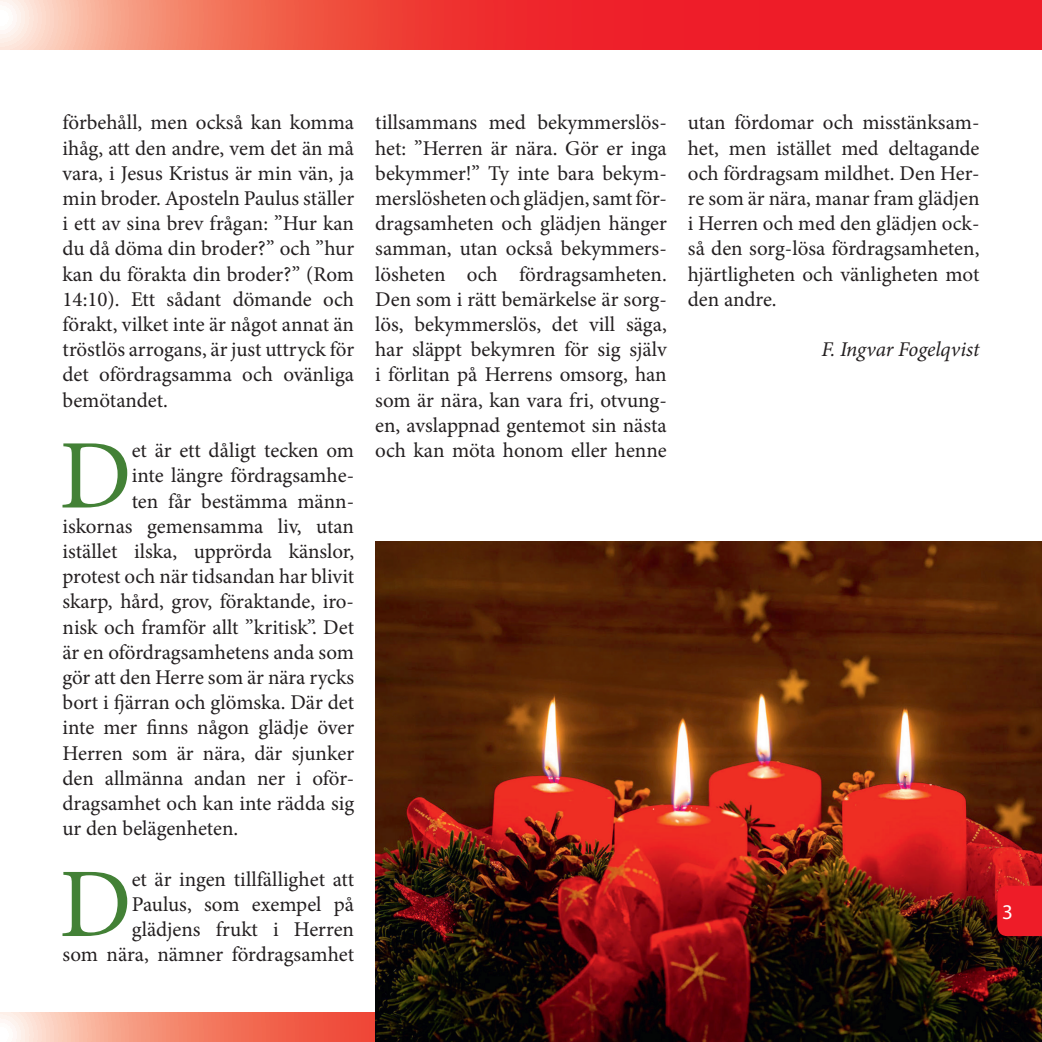
<style>
.page{position:relative;width:1042px;height:1042px;background:#fff}
.page>*{position:absolute;margin:0;border:0;box-sizing:border-box;transform-origin:0 0}
.t1{font:98.52px "Minion Pro";color:#438136}
.t2{font:21px/25.2px "Minion Pro";letter-spacing:-.005em;color:#231f20;text-align:justify}
.t3{font:italic 21px "Minion Pro";letter-spacing:-.005em;color:#231f20}
.t4{font:21px "Myriad Pro";color:#fff}
</style>
<div class="page">
<svg style="left:0;top:0;width:1042px;height:50px;background:#f04846"></svg>
<svg style="left:0;top:1012px;width:375px;height:30px;background:#f48c78"></svg>
<img style="left:375px;top:542px;width:667px;height:500px">
<div style="left:997px;top:885px;width:45px;height:51px;background:#ee1c28"></div>
<p class="t2" style="left:63px;top:110px;width:293px">förbehåll, men också kan komma ihåg, att den andre, vem det än må vara, i Jesus Kristus är min vän, ja min broder. Aposteln Paulus ställer i ett av sina brev frågan: ”Hur kan du då döma din broder?” och ”hur kan du förakta din broder?” (Rom 14:10). Ett sådant dömande och förakt, vilket inte är något annat än tröstlös arrogans, är just uttryck för det ofördragsamma och ovänliga bemötandet.</p>
<h1 class="t1" style="left:59px;top:410px;width:74px">D</h1>
<p class="t2" style="left:132px;top:438px;width:224px">et är ett dåligt tecken om</p>
<p class="t2" style="left:132px;top:463px;width:224px">inte längre fördragsamhe-</p>
<p class="t2" style="left:132px;top:488px;width:224px">ten får bestämma männ-</p>
<p class="t2" style="left:62px;top:513px;width:293px">iskornas gemensamma liv, utan</p>
<p class="t2" style="left:62px;top:539px;width:293px">istället ilska, upprörda känslor,</p>
<p class="t2" style="left:62px;top:564px;width:293px">protest och när tidsandan har blivit</p>
<p class="t2" style="left:62px;top:589px;width:293px">skarp, hård, grov, föraktande, iro-</p>
<p class="t2" style="left:62px;top:614px;width:293px">nisk och framför allt ”kritisk”. Det</p>
<p class="t2" style="left:62px;top:639px;width:293px">är en ofördragsamhetens anda som</p>
<p class="t2" style="left:62px;top:665px;width:293px">gör att den Herre som är nära rycks</p>
<p class="t2" style="left:62px;top:690px;width:293px">bort i fjärran och glömska. Där det</p>
<p class="t2" style="left:62px;top:715px;width:293px">inte mer finns någon glädje över</p>
<p class="t2" style="left:62px;top:740px;width:293px">Herren som är nära, där sjunker</p>
<p class="t2" style="left:62px;top:765px;width:293px">den allmänna andan ner i oför-</p>
<p class="t2" style="left:62px;top:791px;width:293px">dragsamhet och kan inte rädda sig</p>
<p class="t2" style="left:62px;top:816px;width:177px">ur den belägenheten.</p>
<h1 class="t1" style="left:59px;top:838px;width:74px">D</h1>
<p class="t2" style="left:62px;top:866px;width:293px;text-align:right">et är ingen tillfällighet att<br>Paulus, som exempel på glädjens frukt i Herren<br>som nära, nämner fördragsamhet</p>
<p class="t2" style="left:375px;top:110px;width:293px">tillsammans med bekymmerslös&shy;het: ”Herren är nära. Gör er inga bekymmer!” Ty inte bara bekym&shy;merslösheten och glädjen, samt för&shy;dragsamheten och glädjen hänger samman, utan också bekymmers&shy;lösheten och fördragsamheten.<br>Den som i rätt bemärkelse är sorg&shy;lös, bekymmerslös, det vill säga, har släppt bekymren för sig själv i förlitan på Herrens omsorg, han som är nära, kan vara fri, otvung&shy;en, avslappnad gentemot sin nästa och kan möta honom eller henne</p>
<p class="t2" style="left:688px;top:110px;width:293px">utan fördomar och misstänksam&shy;het, men istället med deltagande och fördragsam mildhet. Den Her&shy;re som är nära, manar fram glädjen i Herren och med den glädjen ock&shy;så den sorg-lösa fördragsamheten, hjärtligheten och vänligheten mot den andre.</p>
<p class="t3" style="left:821px;top:335px;width:160px">F. Ingvar Fogelqvist</p>
<p class="t4" style="left:1002px;top:899px;width:12px">3</p>
</div>
